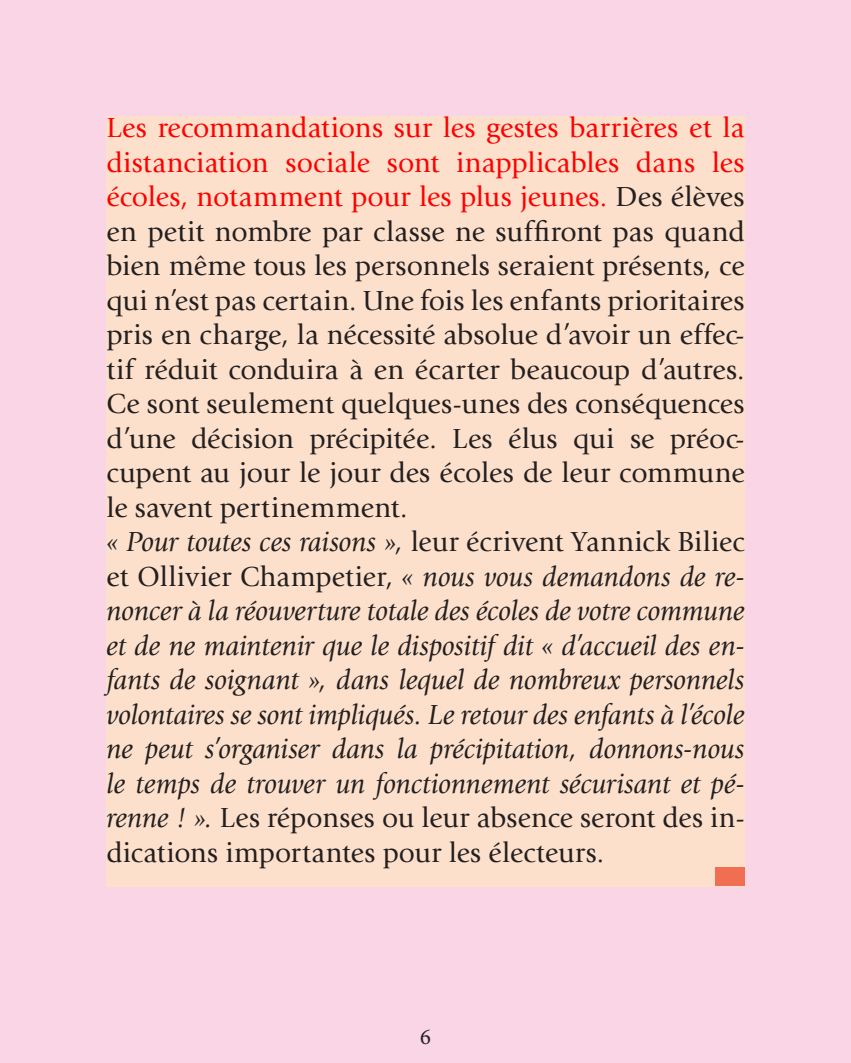
<style>
.page{position:relative;width:851px;height:1063px;background:#fff}
.page>*{position:absolute;margin:0;border:0;box-sizing:border-box;transform-origin:0 0}
.t1{font:28.75px/34.5px "Giovanni";color:#231f20;text-align:justify}
.t2{font:italic 28.75px/34.5px "Giovanni";color:#231f20;text-align:justify}
.t3{font:22.5px "Minion Pro";color:#231f20}
.s1{color:#f00}
.s2{font-style:normal}
</style>
<div class="page">
<div style="left:0;top:0;width:850px;height:1063px;background:#fad5e5"></div>
<div style="left:106px;top:116px;width:638px;height:771px;background:#fce0cb"></div>
<div style="left:715px;top:867px;width:29px;height:19px;background:#f06e52"></div>
<p class="t1" style="left:106px;top:111px;width:639px"><span class="s1">Les recommandations sur les gestes barrières et la distanciation sociale sont inapplicables dans les écoles, notamment pour les plus jeunes.</span> Des élèves en petit nombre par classe ne suffiront pas quand bien même tous les personnels seraient présents, ce qui n’est pas certain. Une fois les enfants prioritaires pris en charge, la nécessité absolue d’avoir un effec&shy;tif réduit conduira à en écarter beaucoup d’autres.<br>Ce sont seulement quelques-unes des conséquences d’une décision précipitée. Les élus qui se préoc&shy;cupent au jour le jour des écoles de leur commune le savent pertinemment.</p>
<p class="t2" style="left:106px;top:525px;width:639px">« Pour toutes ces raisons », <span class="s2">leur écrivent Yannick Biliec et Ollivier Champetier,</span> « nous vous demandons de re&shy;noncer à la réouverture totale des écoles de votre commune et de ne maintenir que le dispositif dit « d’accueil des en&shy;fants de soignant », dans lequel de nombreux personnels volontaires se sont impliqués. Le retour des enfants à l’école ne peut s’organiser dans la précipitation, donnons-nous le temps de trouver un fonctionnement sécurisant et pé&shy;renne ! ». <span class="s2">Les réponses ou leur absence seront des in&shy;dications importantes pour les électeurs.</span></p>
<p class="t3" style="left:420px;top:1023px;width:12px">6</p>
</div>
